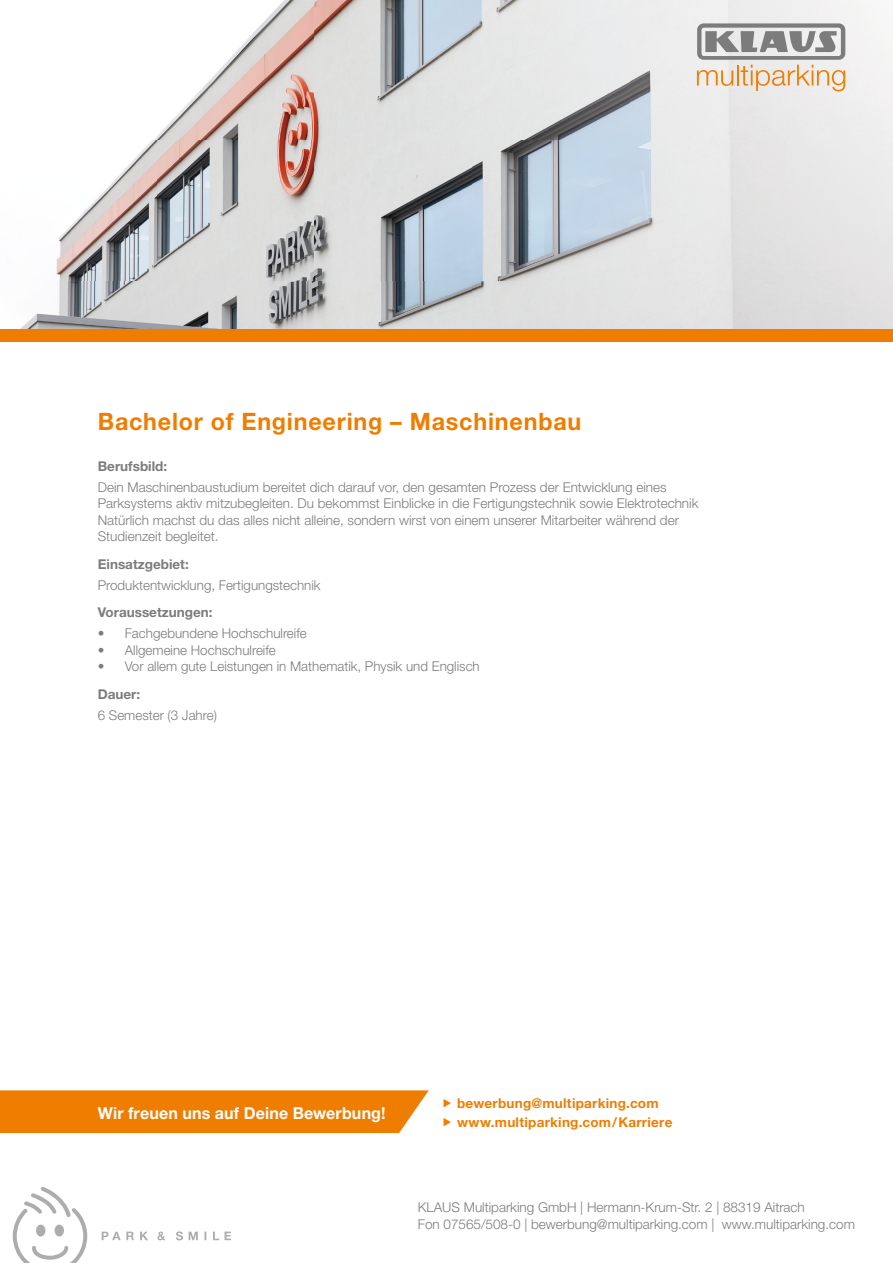
<style>
.page{position:relative;width:893px;height:1263px;background:#fff}
.page>*{position:absolute;margin:0;border:0;box-sizing:border-box;transform-origin:0 0}
.t1{font:700 24px "Helvetica Neue LT Std";letter-spacing:.035em;color:#ef7d00}
.t2{font:700 16.5px "Helvetica Neue LT Std";letter-spacing:.01em;color:#fff}
.t3{font:300 13.5px/16.5px "Helvetica Neue LT Std";color:#7c7c7c}
.t4{font:700 13.5px/19.5px "Helvetica Neue LT Std";letter-spacing:.02em;color:#ef7d00}
.t5{font:700 13.5px "Helvetica Neue LT Std";color:#7c7c7c}
</style>
<div class="page">
<svg style="left:13px;top:1187px;width:74px;height:76px"></svg>
<svg style="left:102px;top:1231px;width:129px;height:9px"></svg>
<div style="left:0;top:329px;width:893px;height:13px;background:#ef7d00"></div>
<img style="left:20px;top:0;width:873px;height:329px">
<svg style="left:697px;top:23px;width:148px;height:68px;background:#c8bfb5"></svg>
<div style="left:0;top:1090px;width:429px;height:43px;background:#ef7d00"></div>
<h1 class="t1" style="left:98px;top:406px;width:485px">Bachelor of Engineering – Maschinenbau</h1>
<p class="t5" style="left:98px;top:458px;width:71px">Berufsbild:</p>
<p class="t3" style="left:98px;top:478px;width:602px">Dein Maschinenbaustudium bereitet dich darauf vor, den gesamten Prozess der Entwicklung eines Parksystems aktiv mitzubegleiten. Du bekommst Einblicke in die Fertigungstechnik sowie Elektrotechnik Natürlich machst du das alles nicht alleine, sondern wirst von einem unserer Mitarbeiter während der Studienzeit begleitet.</p>
<p class="t5" style="left:98px;top:556px;width:92px">Einsatzgebiet:</p>
<p class="t3" style="left:98px;top:576px;width:224px">Produktentwicklung, Fertigungstechnik</p>
<p class="t5" style="left:98px;top:604px;width:116px">Voraussetzungen:</p>
<p class="t3" style="left:98px;top:625px;width:210px">• Fachgebundene Hochschulreife</p>
<p class="t3" style="left:98px;top:641px;width:180px">• Allgemeine Hochschulreife</p>
<p class="t3" style="left:98px;top:658px;width:383px">• Vor allem gute Leistungen in Mathematik, Physik und Englisch</p>
<p class="t5" style="left:98px;top:686px;width:44px">Dauer:</p>
<p class="t3" style="left:98px;top:706px;width:121px">6 Semester (3 Jahre)</p>
<p class="t2" style="left:98px;top:1103px;width:289px">Wir freuen uns auf Deine Bewerbung!</p>
<p class="t4" style="left:457px;top:1093px;width:217px">bewerbung@multiparking.com www.multiparking.com/Karriere</p>
<p class="t3" style="left:418px;top:1199px;width:439px">KLAUS Multiparking GmbH | Hermann-Krum-Str. 2 | 88319 Aitrach<br>Fon 07565/508-0 | bewerbung@multiparking.com | www.multiparking.com</p>
</div>
